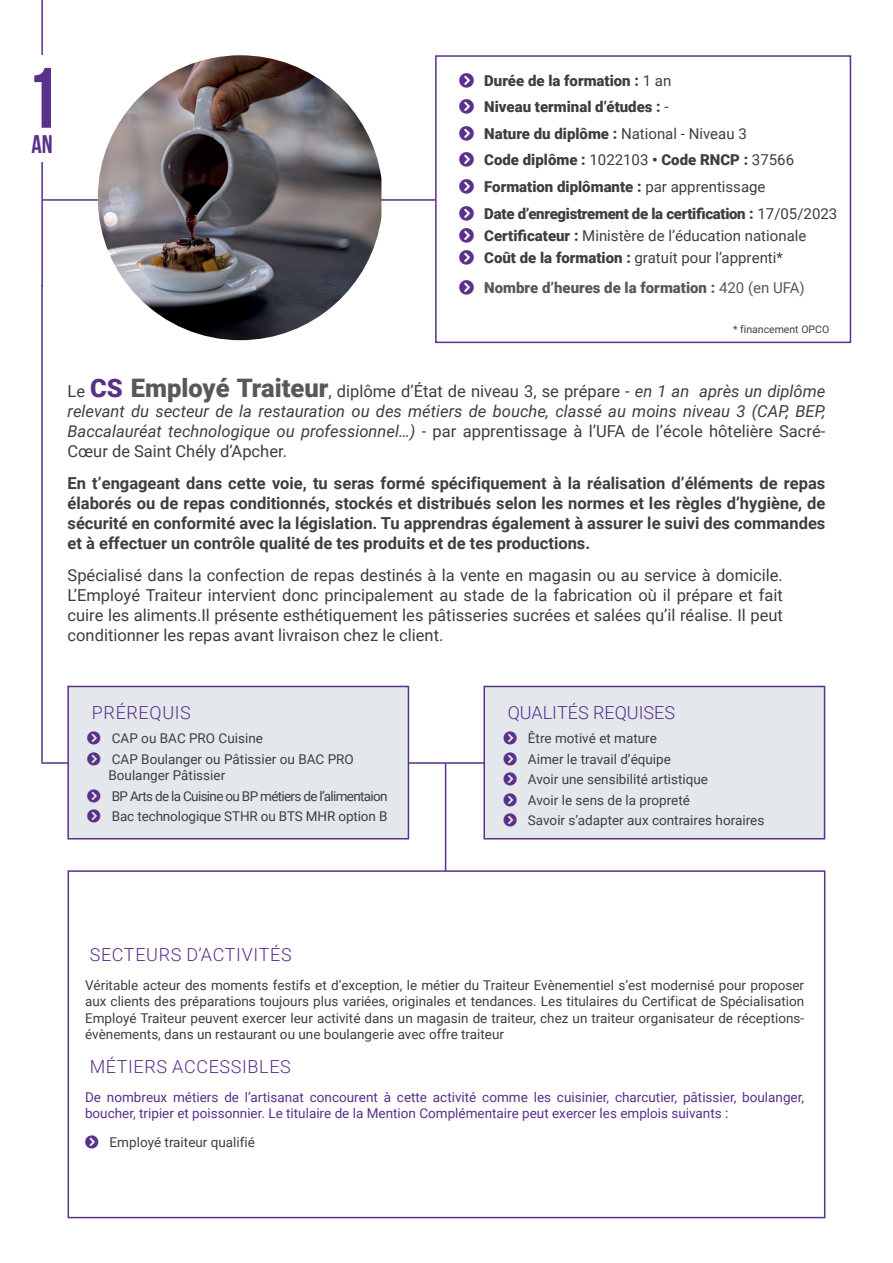
<style>
.page{position:relative;width:893px;height:1263px;background:#fff}
.page>*{position:absolute;margin:0;border:0;box-sizing:border-box;transform-origin:0 0}
.t1{font:700 85.5px "Bebas Neue";color:#59308a}
.t2{font:700 25.5px "Bebas Neue";color:#59308a}
.t3{font:300 18px "Roboto";letter-spacing:.035em;color:#59308a}
.t4{font:300 18px "Roboto";color:#59308a}
.t5{font:700 16.5px/19.8px "Roboto";color:#3e3e3f;text-align:justify}
.t6{font:16.5px/19.8px "Roboto";color:#3e3e3f;text-align:justify}
.t7{font:italic 16.5px/19.8px "Roboto";color:#3e3e3f;text-align:justify}
.t8{font:900 15px/26.5px "Roboto";color:#3e3e3f}
.t9{font:15px/22.2px "Roboto";color:#3e3e3f}
.t10{font:900 15px "Roboto";color:#57585a}
.t11{font:13.5px/20.4px "Roboto";color:#3e3e3f}
.t12{font:13.5px/16.2px "Roboto";color:#59308a}
.t13{font:10.5px "Roboto";color:#3e3e3f}
.s1{font-weight:400}
.s2{font-weight:900}
.s3{font-style:normal}
.s4{font-weight:900;font-style:normal;font-size:25.5px;color:#59308a}
.s5{font-weight:900;font-style:normal;font-size:25.5px;color:#57585a}
</style>
<div class="page">
<hr style="left:41px;top:0;width:2px;height:286px;background:#59308a">
<div style="left:21px;top:55px;width:43px;height:107px;background:#fff"></div>
<hr style="left:42px;top:199px;width:394px;height:2px;background:#59308a">
<div style="left:435px;top:55px;width:416px;height:288px;border:2px solid #59308a"></div>
<img style="left:98px;top:55px;width:283px;height:285px">
<hr style="left:41px;top:285px;width:2px;height:477px;background:#59308a">
<hr style="left:41px;top:762px;width:467px;height:2px;background:#59308a">
<div style="left:67px;top:686px;width:342px;height:153px;background:#e4e8ec;border:2px solid #59308a"></div>
<div style="left:483px;top:686px;width:342px;height:153px;background:#e4e8ec;border:2px solid #59308a"></div>
<hr style="left:445px;top:763px;width:1px;height:120px;background:#59308a">
<div style="left:68px;top:870px;width:757px;height:348px;background:#fff;border:2px solid #59308a"></div>
<h1 class="t1" style="left:25px;top:51px;width:35px">1</h1>
<h2 class="t2" style="left:31px;top:130px;width:23px">an</h2>
<p class="t8" style="left:484px;top:67px;width:355px">Durée de la formation : <span class="s1">1 an<br></span>Niveau terminal d’études : <span class="s1">-<br></span>Nature du diplôme : <span class="s1">National - Niveau 3<br></span>Code diplôme : <span class="s1">1022103</span> • Code RNCP : <span class="s1">37566<br></span>Formation diplômante : <span class="s1">par apprentissage<br></span>Date d’enregistrement de la certification : <span class="s1">17/05/2023</span></p>
<p class="t9" style="left:484px;top:224px;width:324px"><span class="s2">Certificateur :</span> Ministère de l’éducation nationale<br><span class="s2">Coût de la formation :</span> gratuit pour l’apprenti*</p>
<p class="t10" style="left:484px;top:277px;width:322px">Nombre d’heures de la formation : <span class="s1">420 (en UFA)</span></p>
<p class="t13" style="left:733px;top:322px;width:98px">* financement OPCO</p>
<p class="t7" style="left:68px;top:381px;width:759px"><span class="s3">Le</span> <span class="s4">CS</span> <span class="s5">Employé Traiteur</span><span class="s3">, diplôme d’État de niveau 3, se prépare -</span> en 1 an après un diplôme relevant du secteur de la restauration ou des métiers de bouche, classé au moins niveau 3 (CAP, BEP, Baccalauréat technologique ou professionnel…) <span class="s3">- par apprentissage à l’UFA de l’école hôtelière Sacré-Cœur de Saint Chély d’Apcher.</span></p>
<p class="t5" style="left:68px;top:473px;width:759px">En t’engageant dans cette voie, tu seras formé spécifiquement à la réalisation d’éléments de repas élaborés ou de repas conditionnés, stockés et distribués selon les normes et les règles d’hygiène, de sécurité en conformité avec la législation. Tu apprendras également à assurer le suivi des commandes et à effectuer un contrôle qualité de tes produits et de tes productions.</p>
<p class="t6" style="left:68px;top:565px;width:717px">Spécialisé dans la confection de repas destinés à la vente en magasin ou au service à domicile.<br>L’Employé Traiteur intervient donc principalement au stade de la fabrication où il prépare et fait cuire les aliments.Il présente esthétiquement les pâtisseries sucrées et salées qu’il réalise. Il peut conditionner les repas avant livraison chez le client.</p>
<h3 class="t3" style="left:92px;top:700px;width:100px">PRÉREQUIS</h3>
<p class="t11" style="left:112px;top:728px;width:243px">CAP ou BAC PRO Cuisine<br>CAP Boulanger ou Pâtissier ou BAC PRO</p>
<p class="t11" style="left:108px;top:764px;width:281px">Boulanger Pâtissier<br>BP Arts de la Cuisine ou BP métiers de l’alimentaion<br>Bac technologique STHR ou BTS MHR option B</p>
<h3 class="t4" style="left:508px;top:700px;width:169px">QUALITÉS REQUISES</h3>
<p class="t11" style="left:528px;top:728px;width:238px">Être motivé et mature<br>Aimer le travail d’équipe<br>Avoir une sensibilité artistique<br>Avoir le sens de la propreté<br>Savoir s’adapter aux contraires horaires</p>
<h3 class="t3" style="left:90px;top:942px;width:204px">SECTEURS D’ACTIVITÉS</h3>
<p class="t11" style="left:85px;top:977px;width:721px;line-height:16.2px;text-align:justify">Véritable acteur des moments festifs et d’exception, le métier du Traiteur Evènementiel s’est modernisé pour proposer aux clients des préparations toujours plus variées, originales et tendances. Les titulaires du Certificat de Spécialisation Employé Traiteur peuvent exercer leur activité dans un magasin de traiteur, chez un traiteur organisateur de réceptions&shy;évènements, dans un restaurant ou une boulangerie avec offre traiteur</p>
<h3 class="t3" style="left:90px;top:1054px;width:203px">MÉTIERS ACCESSIBLES</h3>
<p class="t12" style="left:85px;top:1089px;width:721px">De nombreux métiers de l’artisanat concourent à cette activité comme les cuisinier, charcutier, pâtissier, boulanger, boucher, tripier et poissonnier. Le titulaire de la Mention Complémentaire peut exercer les emplois suivants :</p>
<p class="t11" style="left:110px;top:1132px;width:147px">Employé traiteur qualifié</p>
</div>
